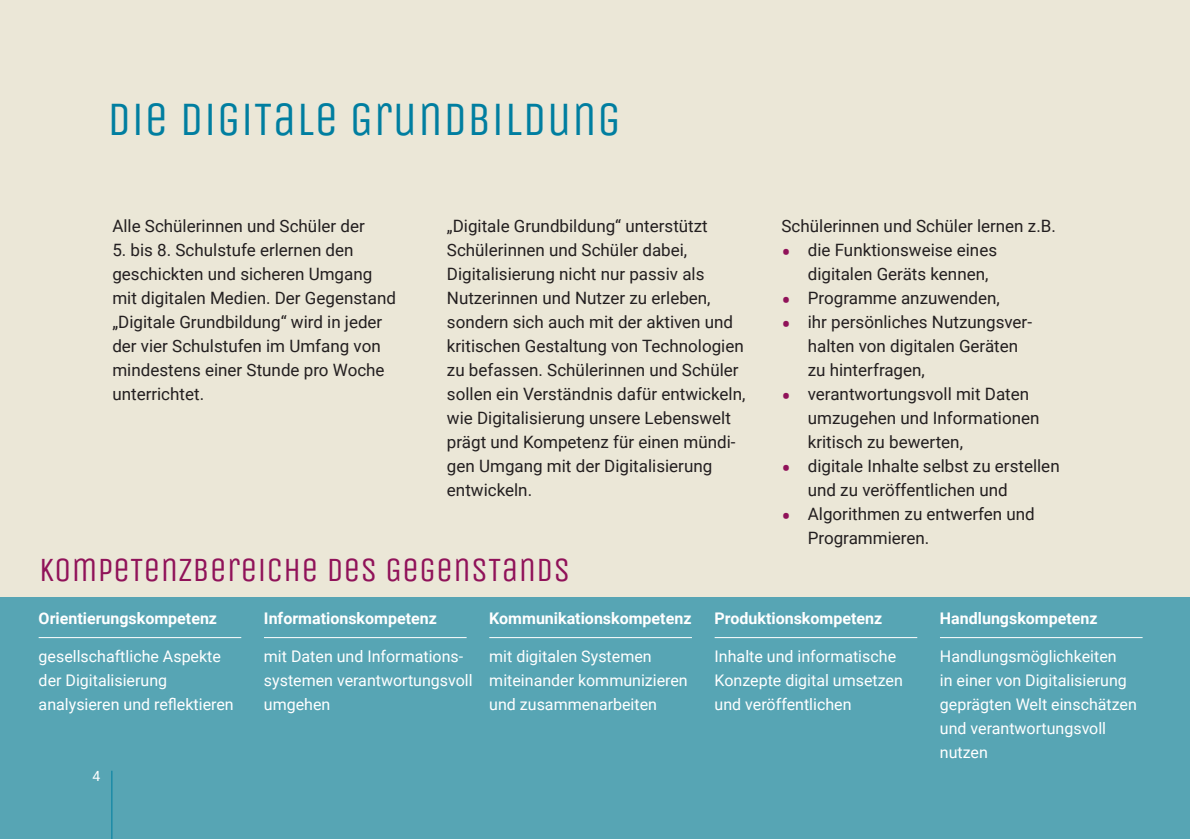
<style>
.page{position:relative;width:1190px;height:839px;background:#fff}
.page>*{position:absolute;margin:0;border:0;box-sizing:border-box;transform-origin:0 0}
.t1{font:48px "Unica One";color:#007ea0}
.t2{font:34px "Unica One";color:#901259}
.t3{font:17px/24px "Roboto";color:#231f20}
.t4{font:16px/24px "Roboto";color:#fff}
.t5{font:700 16px "Roboto";color:#fff}
.t6{font:14px "Roboto";color:#fff}
.s1{font-size:28px;color:#901259}
</style>
<div class="page">
<div style="left:0;top:0;width:1190px;height:838px;background:#ebe7d7"></div>
<div style="left:0;top:597px;width:1190px;height:241px;background:#57a5b4"></div>
<hr style="left:39px;top:636px;width:202px;height:1px;background:#fff">
<hr style="left:264px;top:636px;width:203px;height:1px;background:#fff">
<hr style="left:489px;top:636px;width:203px;height:1px;background:#fff">
<hr style="left:714px;top:636px;width:203px;height:1px;background:#fff">
<hr style="left:940px;top:636px;width:202px;height:1px;background:#fff">
<hr style="left:111px;top:770px;width:1px;height:68px;background:#007ea0">
<p class="t1" style="left:107px;top:91px;width:515px">DIE DIGITALE GRUNDBILDUNG</p>
<p class="t3" style="left:112px;top:214px;width:254px">Alle Schülerinnen und Schüler der</p>
<p class="t3" style="left:112px;top:238px;width:285px">5. bis 8. Schulstufe erlernen den geschickten und sicheren Umgang mit digitalen Medien. Der Gegenstand „Digitale Grundbildung“ wird in jeder</p>
<p class="t3" style="left:112px;top:334px;width:274px">der vier Schulstufen im Umfang von mindestens einer Stunde pro Woche unterrichtet.</p>
<p class="t3" style="left:447px;top:214px;width:300px">„Digitale Grundbildung“ unterstützt Schülerinnen und Schüler dabei, Digitalisierung nicht nur passiv als Nutzerinnen und Nutzer zu erleben, sondern sich auch mit der aktiven und kritischen Gestaltung von Technologien zu befassen. Schülerinnen und Schüler sollen ein Verständnis dafür entwickeln, wie Digitalisierung unsere Lebenswelt prägt und Kompetenz für einen mündi&shy;gen Umgang mit der Digitalisierung entwickeln.</p>
<p class="t3" style="left:781px;top:214px;width:276px">Schülerinnen und Schüler lernen z.B.</p>
<p class="t3" style="left:808px;top:238px;width:191px;text-indent:-26px"><span class="s1">•</span> die Funktionsweise eines digitalen Geräts kennen,</p>
<p class="t3" style="left:781px;top:286px;width:220px"><span class="s1">•</span> Programme anzuwenden,</p>
<p class="t3" style="left:808px;top:310px;width:226px;text-indent:-26px"><span class="s1">•</span> ihr persönliches Nutzungsver&shy;halten von digitalen Geräten zu hinterfragen,</p>
<p class="t3" style="left:808px;top:382px;width:233px;text-indent:-26px"><span class="s1">•</span> verantwortungsvoll mit Daten umzugehen und Informationen kritisch zu bewerten,</p>
<p class="t3" style="left:808px;top:454px;width:253px;text-indent:-26px"><span class="s1">•</span> digitale Inhalte selbst zu erstellen und zu veröffentlichen und</p>
<p class="t3" style="left:808px;top:502px;width:229px;text-indent:-26px"><span class="s1">•</span> Algorithmen zu entwerfen und<br>Programmieren.</p>
<p class="t2" style="left:39px;top:549px;width:533px">KOMPETENZBEREICHE DES GEGENSTANDS</p>
<p class="t5" style="left:39px;top:609px;width:180px">Orientierungskompetenz</p>
<p class="t4" style="left:39px;top:644px;width:197px">gesellschaftliche Aspekte der Digitalisierung analysieren und reflektieren</p>
<p class="t6" style="left:93px;top:768px;width:9px">4</p>
<p class="t5" style="left:264px;top:609px;width:174px">Informationskompetenz</p>
<p class="t4" style="left:264px;top:644px;width:210px">mit Daten und Informations&shy;systemen verantwortungsvoll umgehen</p>
<p class="t5" style="left:489px;top:609px;width:204px">Kommunikationskompetenz</p>
<p class="t4" style="left:489px;top:644px;width:200px">mit digitalen Systemen miteinander kommunizieren und zusammenarbeiten</p>
<p class="t5" style="left:714px;top:609px;width:169px">Produktionskompetenz</p>
<p class="t4" style="left:714px;top:644px;width:190px">Inhalte und informatische<br>Konzepte digital umsetzen und veröffentlichen</p>
<p class="t5" style="left:940px;top:609px;width:159px">Handlungskompetenz</p>
<p class="t4" style="left:940px;top:644px;width:198px">Handlungsmöglichkeiten<br>in einer von Digitalisierung geprägten Welt einschätzen und verantwortungsvoll nutzen</p>
</div>
